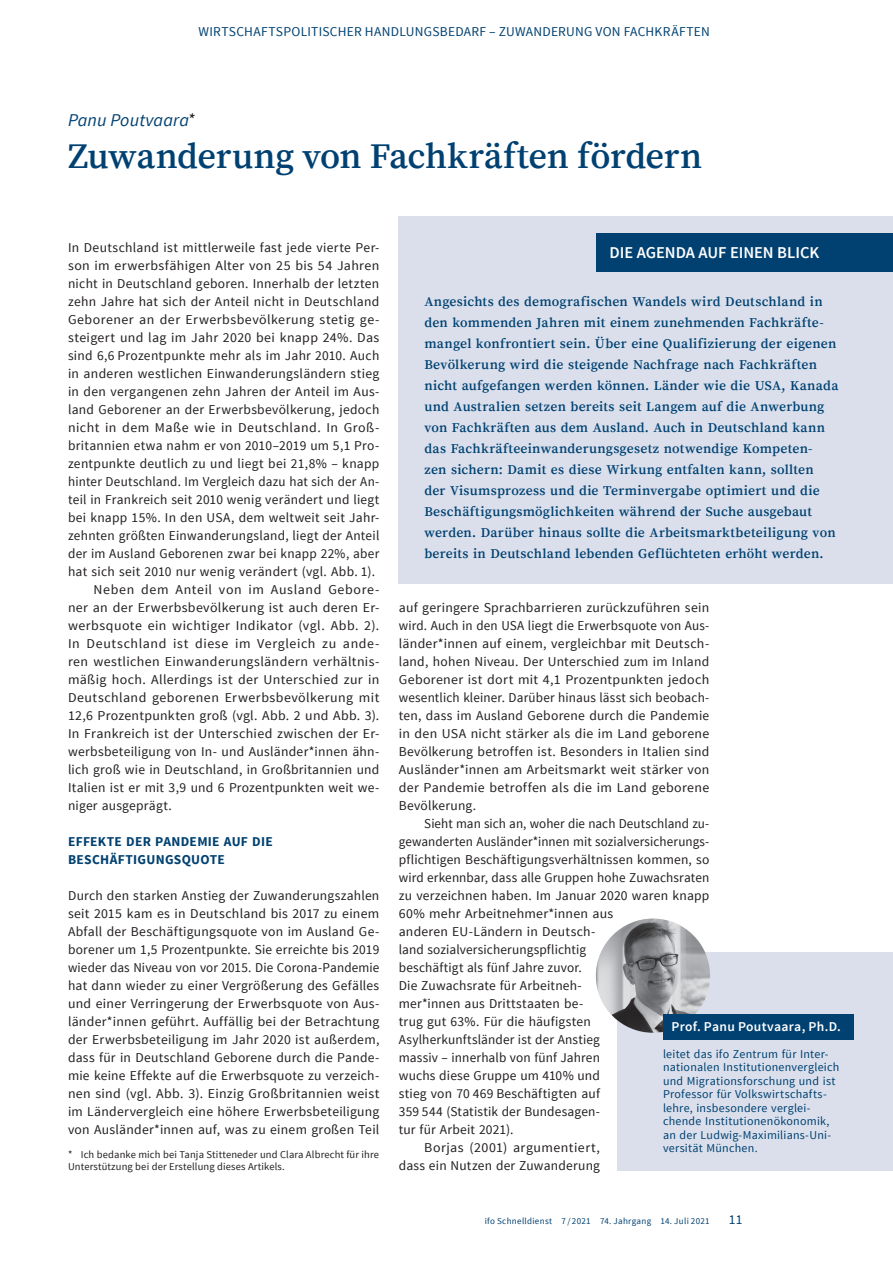
<style>
.page{position:relative;width:893px;height:1263px;background:#fff}
.page>*{position:absolute;margin:0;border:0;box-sizing:border-box;transform-origin:0 0}
.t1{font:600 36px "Source Serif Pro";letter-spacing:-.01em;color:#004171}
.t2{font:italic 18px "Source Sans Pro";letter-spacing:.01em;color:#004171}
.t3{font:600 16.5px "Source Sans Pro";color:#fff}
.t4{font:13.5px/18px "Source Sans Pro";letter-spacing:.02em;color:#231f20;text-align:justify}
.t5{font:600 13.5px/21px "Source Serif Pro";letter-spacing:.015em;color:#004171}
.t6{font:13.5px "Source Sans Pro";letter-spacing:.015em;color:#004171}
.t7{font:700 13.5px/18px "Source Sans Pro";letter-spacing:.02em;color:#004171}
.t8{font:13.5px "Source Sans Pro";letter-spacing:.04em;color:#231f20}
.t9{font:13.5px "Source Sans Pro";letter-spacing:.045em;color:#231f20}
.t10{font:600 13.5px "Source Sans Pro";letter-spacing:.02em;color:#fff}
.t11{font:12px/13.5px "Source Sans Pro";letter-spacing:.02em;color:#004171}
.t12{font:10.5px/12px "Source Sans Pro";letter-spacing:.015em;color:#231f20}
.t13{font:9px "Source Sans Pro";letter-spacing:.035em;color:#004171}
.s1{color:#231f20}
</style>
<div class="page">
<div style="left:399px;top:216px;width:494px;height:368px;background:#dadfeb"></div>
<div style="left:597px;top:233px;width:296px;height:38px;background:#004171"></div>
<div style="left:617px;top:952px;width:276px;height:218px;background:#dadfeb"></div>
<img style="left:596px;top:918px;width:114px;height:115px;border-radius:57px">
<div style="left:663px;top:1014px;width:191px;height:26px;background:#004171"></div>
<p class="t6" style="left:199px;top:23px;width:513px">WIRTSCHAFTSPOLITISCHER HANDLUNGSBEDARF – ZUWANDERUNG VON FACHKRÄFTEN</p>
<h2 class="t2" style="left:68px;top:109px;width:128px">Panu Poutvaara<span class="s1">*</span></h2>
<h1 class="t1" style="left:68px;top:135px;width:636px">Zuwanderung von Fachkräften fördern</h1>
<p class="t4" style="left:68px;top:239px;width:313px">In Deutschland ist mittlerweile fast jede vierte Per-</p>
<p class="t4" style="left:68px;top:257px;width:313px">son im erwerbsfähigen Alter von 25 bis 54 Jahren</p>
<p class="t4" style="left:68px;top:275px;width:313px">nicht in Deutschland geboren. Innerhalb der letzten</p>
<p class="t4" style="left:68px;top:293px;width:313px">zehn Jahre hat sich der Anteil nicht in Deutschland</p>
<p class="t4" style="left:68px;top:311px;width:313px">Geborener an der Erwerbsbevölkerung stetig ge-</p>
<p class="t4" style="left:68px;top:329px;width:313px">steigert und lag im Jahr 2020 bei knapp 24%. Das</p>
<p class="t4" style="left:68px;top:347px;width:313px">sind 6,6 Prozentpunkte mehr als im Jahr 2010. Auch</p>
<p class="t4" style="left:68px;top:365px;width:313px">in anderen westlichen Einwanderungsländern stieg</p>
<p class="t4" style="left:68px;top:383px;width:313px">in den vergangenen zehn Jahren der Anteil im Aus-</p>
<p class="t4" style="left:68px;top:401px;width:313px">land Geborener an der Erwerbsbevölkerung, jedoch</p>
<p class="t4" style="left:68px;top:419px;width:313px">nicht in dem Maße wie in Deutschland. In Groß-</p>
<p class="t4" style="left:68px;top:437px;width:313px">britannien etwa nahm er von 2010–2019 um 5,1 Pro-</p>
<p class="t4" style="left:68px;top:455px;width:313px">zentpunkte deutlich zu und liegt bei 21,8% – knapp</p>
<p class="t4" style="left:68px;top:473px;width:313px">hinter Deutschland. Im Vergleich dazu hat sich der An-</p>
<p class="t4" style="left:68px;top:491px;width:313px">teil in Frankreich seit 2010 wenig verändert und liegt</p>
<p class="t4" style="left:68px;top:509px;width:313px">bei knapp 15%. In den USA, dem weltweit seit Jahr-</p>
<p class="t4" style="left:68px;top:527px;width:313px">zehnten größten Einwanderungsland, liegt der Anteil</p>
<p class="t4" style="left:68px;top:545px;width:313px">der im Ausland Geborenen zwar bei knapp 22%, aber</p>
<p class="t4" style="left:68px;top:563px;width:309px">hat sich seit 2010 nur wenig verändert (vgl. Abb. 1).</p>
<p class="t9" style="left:94px;top:581px;width:287px">Neben dem Anteil von im Ausland Gebore-</p>
<p class="t4" style="left:68px;top:599px;width:313px">ner an der Erwerbsbevölkerung ist auch deren Er-</p>
<p class="t4" style="left:68px;top:617px;width:313px">werbsquote ein wichtiger Indikator (vgl. Abb. 2).</p>
<p class="t8" style="left:68px;top:635px;width:313px">In Deutschland ist diese im Vergleich zu ande-</p>
<p class="t4" style="left:68px;top:653px;width:313px">ren westlichen Einwanderungsländern verhältnis-</p>
<p class="t4" style="left:68px;top:671px;width:313px">mäßig hoch. Allerdings ist der Unterschied zur in</p>
<p class="t4" style="left:68px;top:689px;width:313px">Deutschland geborenen Erwerbsbevölkerung mit</p>
<p class="t4" style="left:68px;top:707px;width:313px">12,6 Prozentpunkten groß (vgl. Abb. 2 und Abb. 3).</p>
<p class="t4" style="left:68px;top:725px;width:313px">In Frankreich ist der Unterschied zwischen der Er-</p>
<p class="t4" style="left:68px;top:743px;width:313px">werbsbeteiligung von In- und Ausländer*innen ähn-</p>
<p class="t4" style="left:68px;top:761px;width:313px">lich groß wie in Deutschland, in Großbritannien und</p>
<p class="t4" style="left:68px;top:779px;width:313px">Italien ist er mit 3,9 und 6 Prozentpunkten weit we-</p>
<p class="t4" style="left:68px;top:797px;width:105px">niger ausgeprägt.</p>
<p class="t7" style="left:68px;top:833px;width:206px">EFFEKTE DER PANDEMIE AUF DIE<br>BESCHÄFTIGUNGSQUOTE</p>
<p class="t4" style="left:68px;top:887px;width:313px">Durch den starken Anstieg der Zuwanderungszahlen seit 2015 kam es in Deutschland bis 2017 zu einem Abfall der Beschäftigungsquote von im Ausland Ge&shy;borener um 1,5 Prozentpunkte. Sie erreichte bis 2019 wieder das Niveau von vor 2015. Die Corona-Pandemie hat dann wieder zu einer Vergrößerung des Gefälles und einer Verringerung der Erwerbsquote von Aus&shy;länder*innen geführt. Auffällig bei der Betrachtung der Erwerbsbeteiligung im Jahr 2020 ist außerdem, dass für in Deutschland Geborene durch die Pande&shy;mie keine Effekte auf die Erwerbsquote zu verzeich&shy;nen sind (vgl. Abb. 3). Einzig Großbritannien weist im Ländervergleich eine höhere Erwerbsbeteiligung von Ausländer*innen auf, was zu einem großen Teil</p>
<p class="t12" style="left:68px;top:1149px;width:312px">* Ich bedanke mich bei Tanja Stitteneder und Clara Albrecht für ihre<br>Unterstützung bei der Erstellung dieses Artikels.</p>
<p class="t3" style="left:609px;top:242px;width:211px">DIE AGENDA AUF EINEN BLICK</p>
<p class="t5" style="left:424px;top:292px;width:415px">Angesichts des demografischen Wandels wird Deutschland in den kommenden Jahren mit einem zunehmenden Fachkräfte&shy;mangel konfrontiert sein. Über eine Qualifizierung der eigenen Bevölkerung wird die steigende Nachfrage nach Fachkräften nicht aufgefangen werden können. Länder wie die USA, Kanada und Australien setzen bereits seit Langem auf die Anwerbung von Fachkräften aus dem Ausland. Auch in Deutschland kann das Fachkräfteeinwanderungsgesetz notwendige Kompeten-<br>zen sichern: Damit es diese Wirkung entfalten kann, sollten<br>der Visumsprozess und die Terminvergabe optimiert und die Beschäftigungsmöglichkeiten während der Suche ausgebaut werden. Darüber hinaus sollte die Arbeitsmarktbeteiligung von bereits in Deutschland lebenden Geflüchteten erhöht werden.</p>
<p class="t4" style="left:399px;top:599px;width:312px">auf geringere Sprachbarrieren zurückzuführen sein wird. Auch in den USA liegt die Erwerbsquote von Aus&shy;länder*innen auf einem, vergleichbar mit Deutsch&shy;land, hohen Niveau. Der Unterschied zum im Inland Geborener ist dort mit 4,1 Prozentpunkten jedoch wesentlich kleiner. Darüber hinaus lässt sich beobach&shy;ten, dass im Ausland Geborene durch die Pandemie in den USA nicht stärker als die im Land geborene Bevölkerung betroffen ist. Besonders in Italien sind Ausländer*innen am Arbeitsmarkt weit stärker von der Pandemie betroffen als die im Land geborene Bevölkerung.</p>
<p class="t4" style="left:424px;top:815px;width:286px">Sieht man sich an, woher die nach Deutschland zu-</p>
<p class="t4" style="left:399px;top:833px;width:312px">gewanderten Ausländer*innen mit sozialversicherungs-</p>
<p class="t4" style="left:399px;top:851px;width:312px">pflichtigen Beschäftigungsverhältnissen kommen, so</p>
<p class="t4" style="left:399px;top:869px;width:312px">wird erkennbar, dass alle Gruppen hohe Zuwachsraten</p>
<p class="t4" style="left:399px;top:887px;width:312px">zu verzeichnen haben. Im Januar 2020 waren knapp</p>
<p class="t4" style="left:399px;top:905px;width:216px">60% mehr Arbeitnehmer*innen aus</p>
<p class="t4" style="left:399px;top:923px;width:198px">anderen EU-Ländern in Deutsch-</p>
<p class="t4" style="left:399px;top:941px;width:189px">land sozialversicherungspflichtig</p>
<p class="t4" style="left:399px;top:959px;width:185px">beschäftigt als fünf Jahre zuvor.</p>
<p class="t4" style="left:399px;top:977px;width:185px">Die Zuwachsrate für Arbeitneh-</p>
<p class="t4" style="left:399px;top:995px;width:186px">mer*innen aus Drittstaaten be-</p>
<p class="t4" style="left:399px;top:1013px;width:193px">trug gut 63%. Für die häufigsten</p>
<p class="t4" style="left:399px;top:1031px;width:203px">Asylherkunftsländer ist der Anstieg</p>
<p class="t4" style="left:399px;top:1049px;width:203px">massiv – innerhalb von fünf Jahren</p>
<p class="t4" style="left:399px;top:1067px;width:203px">wuchs diese Gruppe um 410% und</p>
<p class="t4" style="left:399px;top:1085px;width:203px">stieg von 70 469 Beschäftigten auf</p>
<p class="t4" style="left:399px;top:1103px;width:203px">359 544 (Statistik der Bundesagen-</p>
<p class="t4" style="left:399px;top:1121px;width:116px">tur für Arbeit 2021).</p>
<p class="t4" style="left:424px;top:1139px;width:177px">Borjas (2001) argumentiert,</p>
<p class="t4" style="left:399px;top:1157px;width:203px">dass ein Nutzen der Zuwanderung</p>
<p class="t10" style="left:671px;top:1018px;width:171px">Prof. Panu Poutvaara, Ph.D.</p>
<p class="t11" style="left:663px;top:1047px;width:178px">leitet das ifo Zentrum für Inter&shy;nationalen Institutionenvergleich und Migrationsforschung und ist<br>Professor für Volkswirtschafts&shy;lehre, insbesondere verglei&shy;chende Institutionenökonomik, an der Ludwig-Maximilians-Uni&shy;versität München.</p>
<p class="t13" style="left:485px;top:1215px;width:227px">ifo Schnelldienst 7 / 2021 74. Jahrgang 14. Juli 2021</p>
<p class="t6" style="left:729px;top:1211px;width:15px">11</p>
</div>
